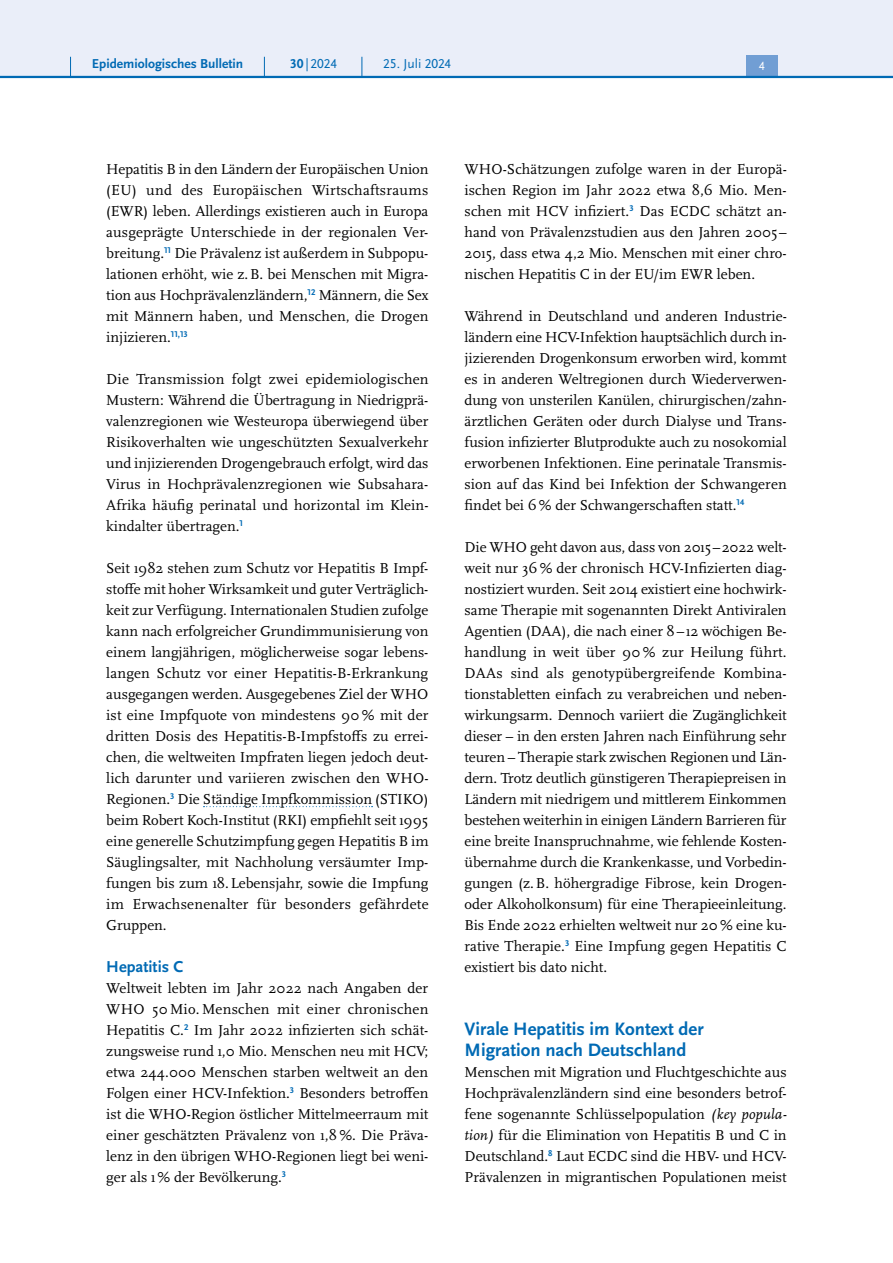
<style>
.page{position:relative;width:893px;height:1263px;background:#fff}
.page>*{position:absolute;margin:0;border:0;box-sizing:border-box;transform-origin:0 0}
.H3_-_Neu{font:700 18.75px/21px "Scala Sans Pro";color:#006ab4}
.H4_-_Neu{font:700 16.5px "Scala Sans Pro";color:#006ab4}
.P_-_Fließtext{font:15px/21px "Scala Pro";color:#000;text-align:justify}
.t1{font:700 13.5px "Scala Sans Pro";color:#006ab4}
.t2{font:13.5px "Scala Sans Pro";color:#006ab4}
.t3{font:12.45px "Scala Sans Pro";color:#fff}
.s1{font-weight:700}
.s2{font-style:italic}
</style>
<div class="page">
<svg style="left:203px;top:806px;width:170px;height:1px"></svg>
<div style="left:0;top:0;width:893px;height:77px;background:#eaeef9"></div>
<div style="left:746px;top:55px;width:32px;height:21px;background:#719ed4"></div>
<hr style="left:0;top:76px;width:893px;height:2px;background:#006ab4">
<svg style="left:70px;top:57px;width:1px;height:19px"></svg>
<svg style="left:264px;top:57px;width:1px;height:19px"></svg>
<svg style="left:362px;top:57px;width:1px;height:19px"></svg>
<p class="t1" style="left:92px;top:55px;width:153px">Epidemiologisches Bulletin</p>
<p class="t2" style="left:290px;top:55px;width:48px"><span class="s1">30</span>|2024</p>
<p class="t2" style="left:383px;top:55px;width:69px">25. Juli 2024</p>
<p class="t3" style="left:759px;top:59px;width:7px">4</p>
<p class="P_-_Fließtext" style="left:106px;top:158px;width:324px">Hepatitis B in den Ländern der Europäischen Union (EU) und des Europäischen Wirtschaftsraums (EWR) leben. Allerdings existieren auch in Europa ausgeprägte Unterschiede in der regionalen Ver&shy;breitung.<sup>11</sup> Die Prävalenz ist außerdem in Subpopu&shy;lationen erhöht, wie z.B. bei Menschen mit Migra&shy;tion aus Hochprävalenzländern,<sup>12</sup> Männern, die Sex mit Männern haben, und Menschen, die Drogen injizieren.<sup>11,13</sup></p>
<p class="P_-_Fließtext" style="left:106px;top:368px;width:324px">Die Transmission folgt zwei epidemiologischen Mustern: Während die Übertragung in Niedrigprä&shy;valenzregionen wie Westeuropa überwiegend über Risikoverhalten wie ungeschützten Sexualverkehr und injizierenden Drogengebrauch erfolgt, wird das Virus in Hochprävalenzregionen wie Subsahara-Afrika häufig perinatal und horizontal im Klein&shy;kindalter übertragen.<sup>1</sup></p>
<p class="P_-_Fließtext" style="left:106px;top:557px;width:324px">Seit 1982 stehen zum Schutz vor Hepatitis B Impf&shy;stoffe mit hoher Wirksamkeit und guter Verträglich&shy;keit zur Verfügung. Internationalen Studien zufolge kann nach erfolgreicher Grundimmunisierung von einem langjährigen, möglicherweise sogar lebens&shy;langen Schutz vor einer Hepatitis-B-Erkrankung ausgegangen werden. Ausgegebenes Ziel der WHO ist eine Impfquote von mindestens 90 % mit der dritten Dosis des Hepatitis-B-Impfstoffs zu errei&shy;chen, die weltweiten Impfraten liegen jedoch deut&shy;lich darunter und variieren zwischen den WHO-Regionen.<sup>3</sup> Die Ständige Impfkommission (STIKO) beim Robert Koch-Institut (RKI) empfiehlt seit 1995 eine generelle Schutzimpfung gegen Hepatitis B im Säuglingsalter, mit Nachholung versäumter Imp&shy;fungen bis zum 18.Lebensjahr, sowie die Impfung im Erwachsenenalter für besonders gefährdete Gruppen.</p>
<h3 class="H4_-_Neu" style="left:106px;top:956px;width:79px">Hepatitis C</h3>
<p class="P_-_Fließtext" style="left:106px;top:977px;width:324px">Weltweit lebten im Jahr 2022 nach Angaben der WHO 50 Mio. Menschen mit einer chronischen Hepatitis C.<sup>2</sup> Im Jahr 2022 infizierten sich schät&shy;zungsweise rund 1,0 Mio. Menschen neu mit HCV; etwa 244.000 Menschen starben weltweit an den Folgen einer HCV-Infektion.<sup>3</sup> Besonders betroffen ist die WHO-Region östlicher Mittelmeerraum mit einer geschätzten Prävalenz von 1,8 %. Die Präva&shy;lenz in den übrigen WHO-Regionen liegt bei weni&shy;ger als 1 % der Bevölkerung.<sup>3</sup></p>
<p class="P_-_Fließtext" style="left:465px;top:158px;width:324px">WHO-Schätzungen zufolge waren in der Europä&shy;ischen Region im Jahr 2022 etwa 8,6 Mio. Men&shy;schen mit HCV infiziert.<sup>3</sup> Das ECDC schätzt an&shy;hand von Prävalenzstudien aus den Jahren 2005– 2015, dass etwa 4,2 Mio. Menschen mit einer chro&shy;nischen Hepatitis C in der EU/im EWR leben.</p>
<p class="P_-_Fließtext" style="left:465px;top:305px;width:324px">Während in Deutschland und anderen Industrie&shy;ländern eine HCV-Infektion hauptsächlich durch in&shy;jizierenden Drogenkonsum erworben wird, kommt es in anderen Weltregionen durch Wiederverwen&shy;dung von unsterilen Kanülen, chirurgischen/zahn&shy;ärztlichen Geräten oder durch Dialyse und Trans&shy;fusion infizierter Blutprodukte auch zu nosokomial erworbenen Infektionen. Eine perinatale Transmis&shy;sion auf das Kind bei Infektion der Schwangeren findet bei 6% der Schwangerschaften statt.<sup>14</sup></p>
<p class="P_-_Fließtext" style="left:465px;top:536px;width:324px">Die WHO geht davon aus, dass von 2015–2022 welt&shy;weit nur 36% der chronisch HCV-Infizierten diag&shy;nostiziert wurden. Seit 2014 existiert eine hochwirk&shy;same Therapie mit sogenannten Direkt Antiviralen Agentien (DAA), die nach einer 8–12 wöchigen Be&shy;handlung in weit über 90 % zur Heilung führt.<br>DAAs sind als genotypübergreifende Kombina&shy;tionstabletten einfach zu verabreichen und neben&shy;wirkungsarm. Dennoch variiert die Zugänglichkeit dieser – in den ersten Jahren nach Einführung sehr teuren – Therapie stark zwischen Regionen und Län&shy;dern. Trotz deutlich günstigeren Therapiepreisen in Ländern mit niedrigem und mittlerem Einkommen bestehen weiterhin in einigen Ländern Barrieren für eine breite Inanspruchnahme, wie fehlende Kosten&shy;übernahme durch die Krankenkasse, und Vorbedin&shy;gungen (z.B. höhergradige Fibrose, kein Drogen&shy;oder Alkoholkonsum) für eine Therapieeinleitung.<br>Bis Ende 2022 erhielten weltweit nur 20 % eine ku&shy;rative Therapie.<sup>3</sup> Eine Impfung gegen Hepatitis C existiert bis dato nicht.</p>
<h1 class="H3_-_Neu" style="left:465px;top:1018px;width:241px">Virale Hepatitis im Kontext der<br>Migration nach Deutschland</h1>
<p class="P_-_Fließtext" style="left:465px;top:1061px;width:324px">Menschen mit Migration und Fluchtgeschichte aus Hochprävalenzländern sind eine besonders betrof&shy;fene sogenannte Schlüsselpopulation <span class="s2">(key popula&shy;tion)</span> für die Elimination von Hepatitis B und C in Deutschland.<sup>8</sup> Laut ECDC sind die HBV- und HCV-Prävalenzen in migrantischen Populationen meist</p>
</div>
